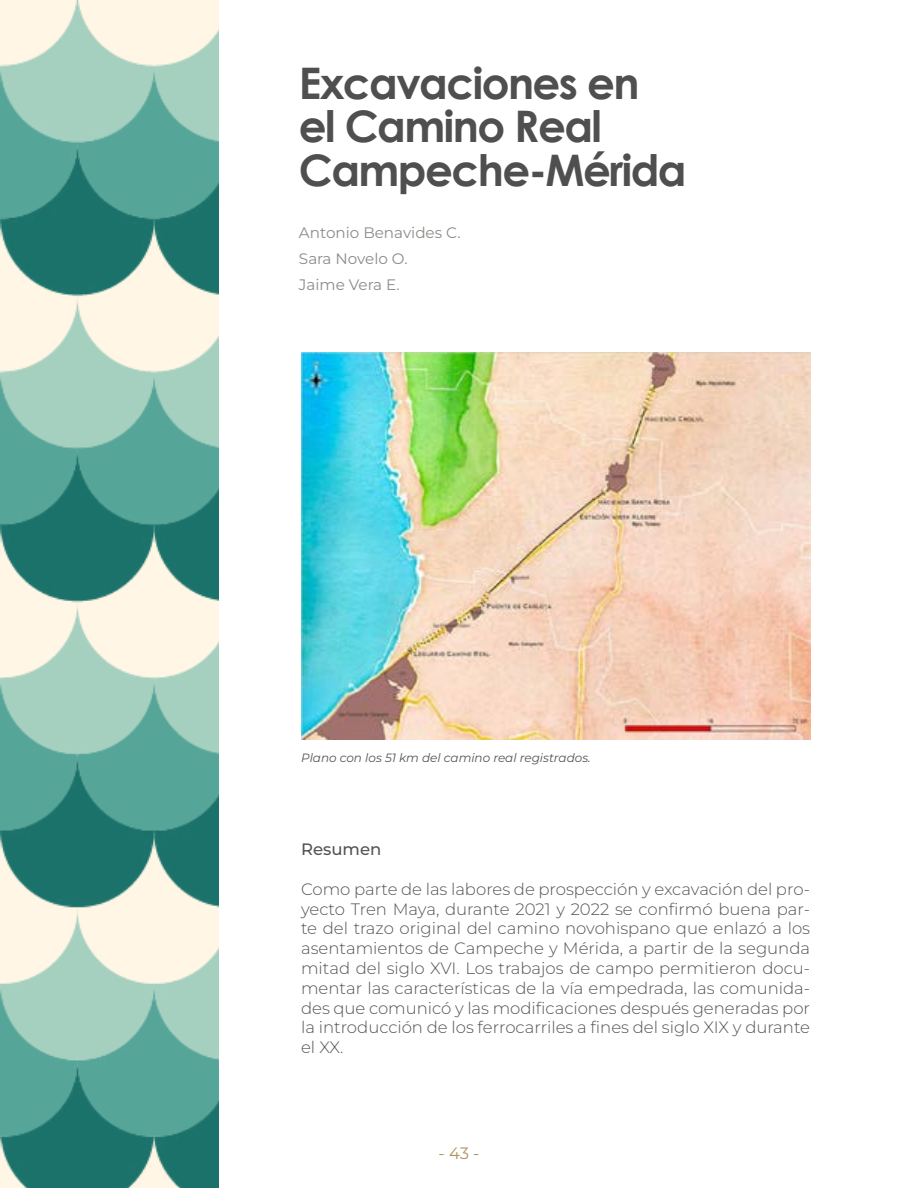
<style>
.page{position:relative;width:918px;height:1188px;background:#fff}
.page>*{position:absolute;margin:0;border:0;box-sizing:border-box;transform-origin:0 0}
.t1{font:700 43.5px/43.5px "Century Gothic";letter-spacing:-.035em;color:#4f4f4f}
.t2{font:16.5px/19.8px "Montserrat Light 2";color:#555454;text-align:justify}
.t3{font:300 16.5px/19.8px "Montserrat";color:#555454}
.t4{font:500 16.5px "Montserrat";color:#555454}
.t5{font:16.5px "Montserrat";color:#b0935e}
.t6{font:15.15px/26.2px "Montserrat";color:#8b8d88}
.t7{font:italic 12px "Montserrat";color:#555454}
.s1{font-family:"Montserrat Light 2";font-weight:400}
</style>
<div class="page">
<img style="left:0;top:0;width:219px;height:1188px">
<img style="left:301px;top:352px;width:509px;height:388px">
<h1 class="t1" style="left:299px;top:59px;width:389px">Excavaciones en el Camino Real<br>Campeche-Mérida</h1>
<p class="t6" style="left:299px;top:219px;width:163px">Antonio Benavides C.<br>Sara Novelo O.<br>Jaime Vera E.</p>
<p class="t7" style="left:301px;top:749px;width:291px">Plano con los 51 km del camino real registrados.</p>
<p class="t4" style="left:301px;top:838px;width:82px">Resumen</p>
<p class="t2" style="left:301px;top:879px;width:511px">Como parte de las labores de prospección y excavación del pro-</p>
<p class="t3" style="left:301px;top:898px;width:511px">yecto Tren Maya, durante 2021 y 2022 se confirmó buena par<span class="s1">-</span></p>
<p class="t2" style="left:301px;top:918px;width:511px">te del trazo original del camino novohispano que enlazó a los asentamientos de Campeche y Mérida, a partir de la segunda mitad del siglo XVI. Los trabajos de campo permitieron docu&shy;mentar las características de la vía empedrada, las comunida-</p>
<p class="t3" style="left:301px;top:997px;width:511px">des que comunicó y las modificaciones después generadas por la introducción de los ferrocarriles a fines del siglo XIX y durante</p>
<p class="t2" style="left:301px;top:1037px;width:44px">el XX.</p>
<p class="t5" style="left:438px;top:1142px;width:43px">- 43 -</p>
</div>
